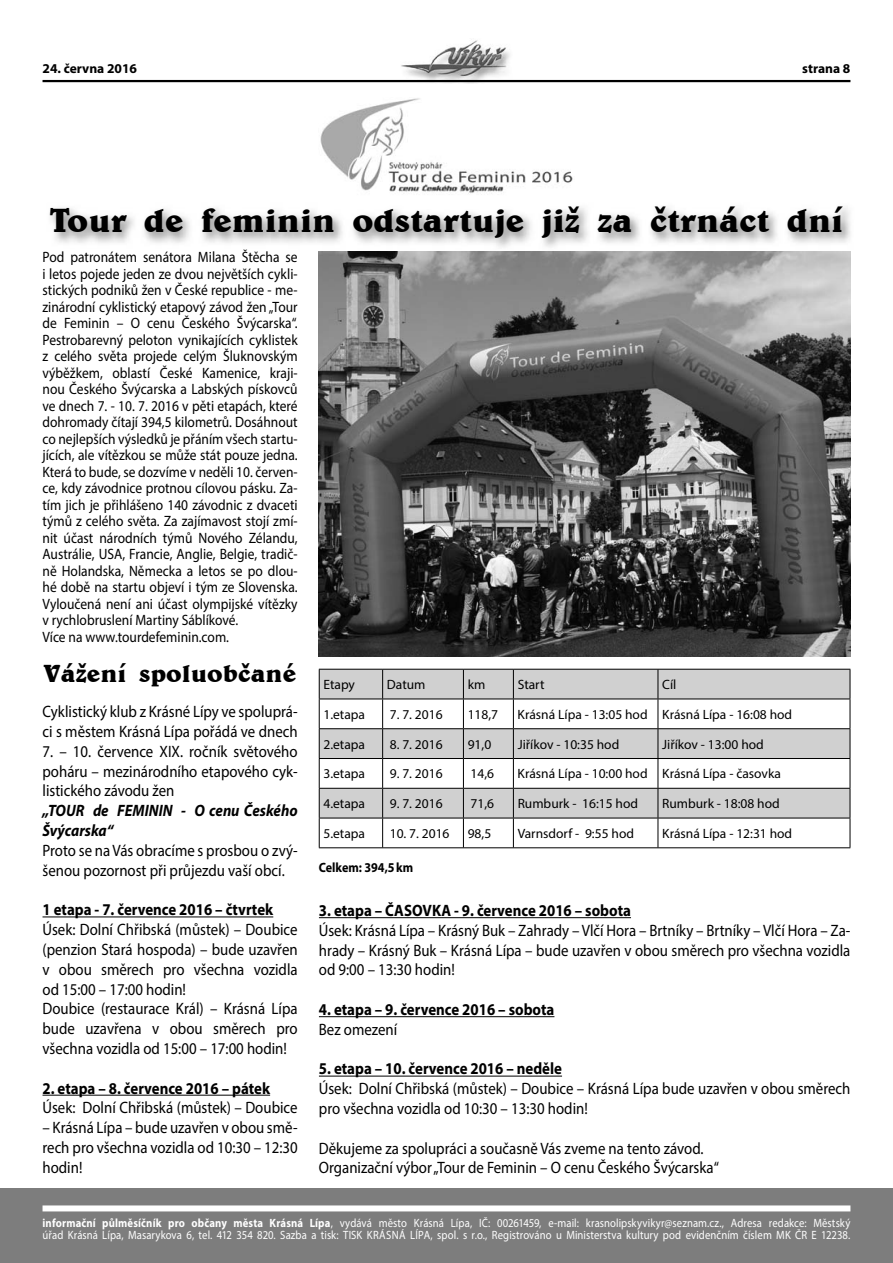
<style>
.page{position:relative;width:893px;height:1263px;background:#fff}
.page>*{position:absolute;margin:0;border:0;box-sizing:border-box;transform-origin:0 0}
.t1{font:34.5px "Belwe Bd BTCE Bold";color:#000}
.t2{font:25.5px "Belwe Bd BTCE Bold";color:#000}
.t3{font:16.5px/19.8px "Myriad Pro";color:#000;scale:.9 1}
.t4{font:700 16.5px "Myriad Pro";color:#000;scale:.9 1}
.t5{font:italic 700 16.5px/19.8px "Myriad Pro";color:#000;scale:.9 1}
.t6{font:15px/16.5px "Myriad Pro";color:#000;scale:.9 1}
.t7{font:13.5px "Myriad Pro";color:#000}
.t8{font:700 13.5px "Myriad Pro";color:#000}
.t9{font:700 13.5px "Myriad Pro";color:#000;scale:.9 1}
.t10{font:12px/12px "Myriad Pro";letter-spacing:.005em;color:#fff;scale:.89 1}
.s1{font-weight:700}
</style>
<div class="page">
<img style="left:400px;top:40px;width:113px;height:43px">
<hr style="left:43px;top:80px;width:807px;height:2px;background:#000">
<div style="left:0;top:1188px;width:893px;height:75px;background:#7d7d7d"></div>
<div style="left:43px;top:1205px;width:807px;height:6px;background:#fff"></div>
<img style="left:320px;top:98px;width:253px;height:96px">
<hr style="left:43px;top:916px;width:230px;height:1px;background:#000">
<hr style="left:43px;top:1095px;width:227px;height:1px;background:#000">
<img style="left:50px;top:207px;width:801px;height:40px">
<img style="left:319px;top:251px;width:531px;height:406px">
<svg style="left:320px;top:670px;width:530px;height:148px;fill:#d0d0d0"></svg>
<hr style="left:319px;top:669px;width:64px;height:1px;background:#000">
<hr style="left:319px;top:669px;width:1px;height:30px;background:#000">
<hr style="left:383px;top:669px;width:80px;height:1px;background:#000">
<hr style="left:382px;top:669px;width:1px;height:30px;background:#000">
<hr style="left:463px;top:669px;width:50px;height:1px;background:#000">
<hr style="left:463px;top:669px;width:1px;height:30px;background:#000">
<hr style="left:513px;top:669px;width:145px;height:1px;background:#000">
<hr style="left:513px;top:669px;width:1px;height:30px;background:#000">
<hr style="left:658px;top:669px;width:192px;height:1px;background:#000">
<hr style="left:658px;top:669px;width:1px;height:30px;background:#000">
<hr style="left:850px;top:669px;width:1px;height:30px;background:#000">
<hr style="left:319px;top:699px;width:64px;height:1px;background:#000">
<hr style="left:383px;top:699px;width:80px;height:1px;background:#000">
<hr style="left:463px;top:699px;width:50px;height:1px;background:#000">
<hr style="left:513px;top:699px;width:145px;height:1px;background:#000">
<hr style="left:658px;top:699px;width:192px;height:1px;background:#000">
<hr style="left:319px;top:728px;width:64px;height:1px;background:#000">
<hr style="left:383px;top:728px;width:80px;height:1px;background:#000">
<hr style="left:463px;top:728px;width:50px;height:1px;background:#000">
<hr style="left:513px;top:728px;width:145px;height:1px;background:#000">
<hr style="left:658px;top:728px;width:192px;height:1px;background:#000">
<hr style="left:319px;top:758px;width:64px;height:1px;background:#000">
<hr style="left:383px;top:758px;width:80px;height:1px;background:#000">
<hr style="left:463px;top:758px;width:50px;height:1px;background:#000">
<hr style="left:513px;top:758px;width:145px;height:1px;background:#000">
<hr style="left:658px;top:758px;width:192px;height:1px;background:#000">
<hr style="left:319px;top:788px;width:64px;height:1px;background:#000">
<hr style="left:383px;top:788px;width:80px;height:1px;background:#000">
<hr style="left:463px;top:788px;width:50px;height:1px;background:#000">
<hr style="left:513px;top:788px;width:145px;height:1px;background:#000">
<hr style="left:658px;top:788px;width:192px;height:1px;background:#000">
<hr style="left:319px;top:818px;width:64px;height:1px;background:#000">
<svg style="left:319px;top:699px;width:1px;height:148px"></svg>
<hr style="left:383px;top:818px;width:80px;height:1px;background:#000">
<svg style="left:382px;top:699px;width:1px;height:148px"></svg>
<hr style="left:463px;top:818px;width:50px;height:1px;background:#000">
<svg style="left:463px;top:699px;width:1px;height:148px"></svg>
<hr style="left:513px;top:818px;width:145px;height:1px;background:#000">
<svg style="left:513px;top:699px;width:1px;height:148px"></svg>
<hr style="left:658px;top:818px;width:192px;height:1px;background:#000">
<svg style="left:658px;top:699px;width:1px;height:148px"></svg>
<svg style="left:850px;top:699px;width:1px;height:148px"></svg>
<hr style="left:319px;top:847px;width:531px;height:1px;background:#000">
<hr style="left:319px;top:917px;width:312px;height:1px;background:#000">
<hr style="left:319px;top:1016px;width:235px;height:1px;background:#000">
<hr style="left:319px;top:1076px;width:243px;height:1px;background:#000">
<p class="t8" style="left:43px;top:64px;width:96px">24. června 2016</p>
<p class="t8" style="left:802px;top:64px;width:50px">strana 8</p>
<h1 class="t1" style="left:50px;top:199px;width:795px">Tour de feminin odstartuje již za čtrnáct dní</h1>
<p class="t6" style="left:242px;top:251px;width:9px">Š</p>
<p class="t6" style="left:43px;top:251px;width:285px">Pod patronátem senátora Milana těcha se i letos pojede jeden ze dvou největších cykli&shy;stických podniků žen v České republice - me&shy;zinárodní cyklistický etapový závod žen „Tour de Feminin – O cenu Českého Švýcarska“.<br>Pestrobarevný peloton vynikajících cyklistek z celého světa projede celým Šluknovským výběžkem, oblastí České Kamenice, kraji&shy;nou Českého Švýcarska a Labských pískovců ve dnech 7. - 10. 7. 2016 v pěti etapách, které dohromady čítají 394,5 kilometrů. Dosáhnout co nejlepších výsledků je přáním všech startu&shy;jících, ale vítězkou se může stát pouze jedna.<br>Která to bude, se dozvíme v neděli 10. červen&shy;ce, kdy závodnice protnou cílovou pásku. Za&shy;tím jich je přihlášeno 140 závodnic z dvaceti týmů z celého světa. Za zajímavost stojí zmí&shy;nit účast národních týmů Nového Zélandu, Austrálie, USA, Francie, Anglie, Belgie, tradič&shy;ně Holandska, Německa a letos se po dlou&shy;hé době na startu objeví i tým ze Slovenska.<br>Vyloučená není ani účast olympijské vítězky v rychlobruslení Martiny Sáblíkové.<br>Více na www.tourdefeminin.com.</p>
<h2 class="t2" style="left:44px;top:657px;width:254px">Vážení spoluobčané</h2>
<p class="t3" style="left:43px;top:703px;width:285px">Cyklistický klub z Krásné Lípy ve spoluprá&shy;ci s městem Krásná Lípa pořádá ve dnech</p>
<p class="t3" style="left:43px;top:743px;width:285px;text-align:justify">7. – 10. července XIX. ročník světového poháru – mezinárodního etapového cyk&shy;listického závodu žen</p>
<p class="t5" style="left:43px;top:802px;width:285px">„TOUR de FEMININ - O cenu Českého<br>Švýcarska“</p>
<p class="t3" style="left:43px;top:842px;width:285px">Proto se na Vás obracíme s prosbou o zvý&shy;šenou pozornost při průjezdu vaší obcí.</p>
<p class="t4" style="left:43px;top:903px;width:258px">1 etapa - 7. července 2016 – čtvrtek</p>
<p class="t3" style="left:43px;top:921px;width:285px">Úsek: Dolní Chřibská (můstek) – Doubice (penzion Stará hospoda) – bude uzavřen v obou směrech pro všechna vozidla od 15:00 – 17:00 hodin!<br>Doubice (restaurace Král) – Krásná Lípa bude uzavřena v obou směrech pro všechna vozidla od 15:00 – 17:00 hodin!</p>
<p class="t4" style="left:43px;top:1082px;width:254px">2. etapa – 8. července 2016 – pátek</p>
<p class="t3" style="left:43px;top:1099px;width:285px">Úsek: Dolní Chřibská (můstek) – Doubice</p>
<p class="t3" style="left:43px;top:1119px;width:285px;text-align:justify">– Krásná Lípa – bude uzavřen v obou smě&shy;rech pro všechna vozidla od 10:30 – 12:30 hodin!</p>
<p class="t7" style="left:323px;top:679px;width:33px">Etapy</p>
<p class="t7" style="left:387px;top:679px;width:40px">Datum</p>
<p class="t7" style="left:468px;top:679px;width:19px">km</p>
<p class="t7" style="left:518px;top:679px;width:28px">Start</p>
<p class="t7" style="left:662px;top:679px;width:16px">Cíl</p>
<p class="t7" style="left:323px;top:709px;width:43px">1.etapa</p>
<p class="t7" style="left:390px;top:709px;width:54px">7. 7. 2016</p>
<p class="t7" style="left:468px;top:709px;width:32px">118,7</p>
<p class="t7" style="left:518px;top:709px;width:276px">Krásná Lípa - 13:05 hod Krásná Lípa - 16:08 hod</p>
<p class="t7" style="left:323px;top:739px;width:43px">2.etapa</p>
<p class="t7" style="left:390px;top:739px;width:54px">8. 7. 2016</p>
<p class="t7" style="left:468px;top:739px;width:25px">91,0</p>
<p class="t7" style="left:518px;top:739px;width:103px">Jiříkov - 10:35 hod</p>
<p class="t7" style="left:662px;top:739px;width:103px">Jiříkov - 13:00 hod</p>
<p class="t7" style="left:323px;top:769px;width:43px">3.etapa</p>
<p class="t7" style="left:390px;top:769px;width:54px">9. 7. 2016</p>
<p class="t7" style="left:471px;top:769px;width:25px">14,6</p>
<p class="t7" style="left:518px;top:769px;width:265px">Krásná Lípa - 10:00 hod Krásná Lípa - časovka</p>
<p class="t7" style="left:323px;top:799px;width:43px">4.etapa</p>
<p class="t7" style="left:390px;top:799px;width:54px">9. 7. 2016</p>
<p class="t7" style="left:471px;top:799px;width:25px">71,6</p>
<p class="t7" style="left:518px;top:799px;width:122px">Rumburk - 16:15 hod</p>
<p class="t7" style="left:662px;top:799px;width:119px">Rumburk - 18:08 hod</p>
<p class="t7" style="left:323px;top:828px;width:43px">5.etapa</p>
<p class="t7" style="left:390px;top:828px;width:61px">10. 7. 2016</p>
<p class="t7" style="left:468px;top:828px;width:25px">98,5</p>
<p class="t7" style="left:518px;top:828px;width:118px">Varnsdorf - 9:55 hod</p>
<p class="t7" style="left:662px;top:828px;width:131px">Krásná Lípa - 12:31 hod</p>
<p class="t9" style="left:319px;top:862px;width:106px">Celkem: 394,5 km</p>
<p class="t4" style="left:319px;top:904px;width:348px">3. etapa – ČASOVKA - 9. července 2016 – sobota</p>
<p class="t3" style="left:319px;top:922px;width:592px;text-align:justify">Úsek: Krásná Lípa – Krásný Buk – Zahrady – Vlčí Hora – Brtníky – Brtníky – Vlčí Hora – Za&shy;hrady – Krásný Buk – Krásná Lípa – bude uzavřen v obou směrech pro všechna vozidla od 9:00 – 13:30 hodin!</p>
<p class="t4" style="left:319px;top:1003px;width:263px">4. etapa – 9. července 2016 – sobota</p>
<p class="t3" style="left:319px;top:1021px;width:89px">Bez omezení</p>
<p class="t4" style="left:319px;top:1063px;width:272px">5. etapa – 10. července 2016 – neděle</p>
<p class="t3" style="left:319px;top:1080px;width:592px">Úsek: Dolní Chřibská (můstek) – Doubice – Krásná Lípa bude uzavřen v obou směrech pro všechna vozidla od 10:30 – 13:30 hodin!</p>
<p class="t3" style="left:319px;top:1140px;width:446px">Děkujeme za spolupráci a současně Vás zveme na tento závod.<br>Organizační výbor „Tour de Feminin – O cenu Českého Švýcarska“</p>
<p class="t10" style="left:43px;top:1218px;width:909px"><span class="s1">informační půlměsíčník pro občany města Krásná Lípa</span>, vydává město Krásná Lípa, IČ: 00261459, e-mail: krasnolipskyvikyr@seznam.cz., Adresa redakce: Městský úřad Krásná Lípa, Masarykova 6, tel. 412 354 820. Sazba a tisk: TISK KRÁSNÁ LÍPA, spol. s r.o., Registrováno u Ministerstva kultury pod evidenčním číslem MK ČR E 12238.</p>
</div>
